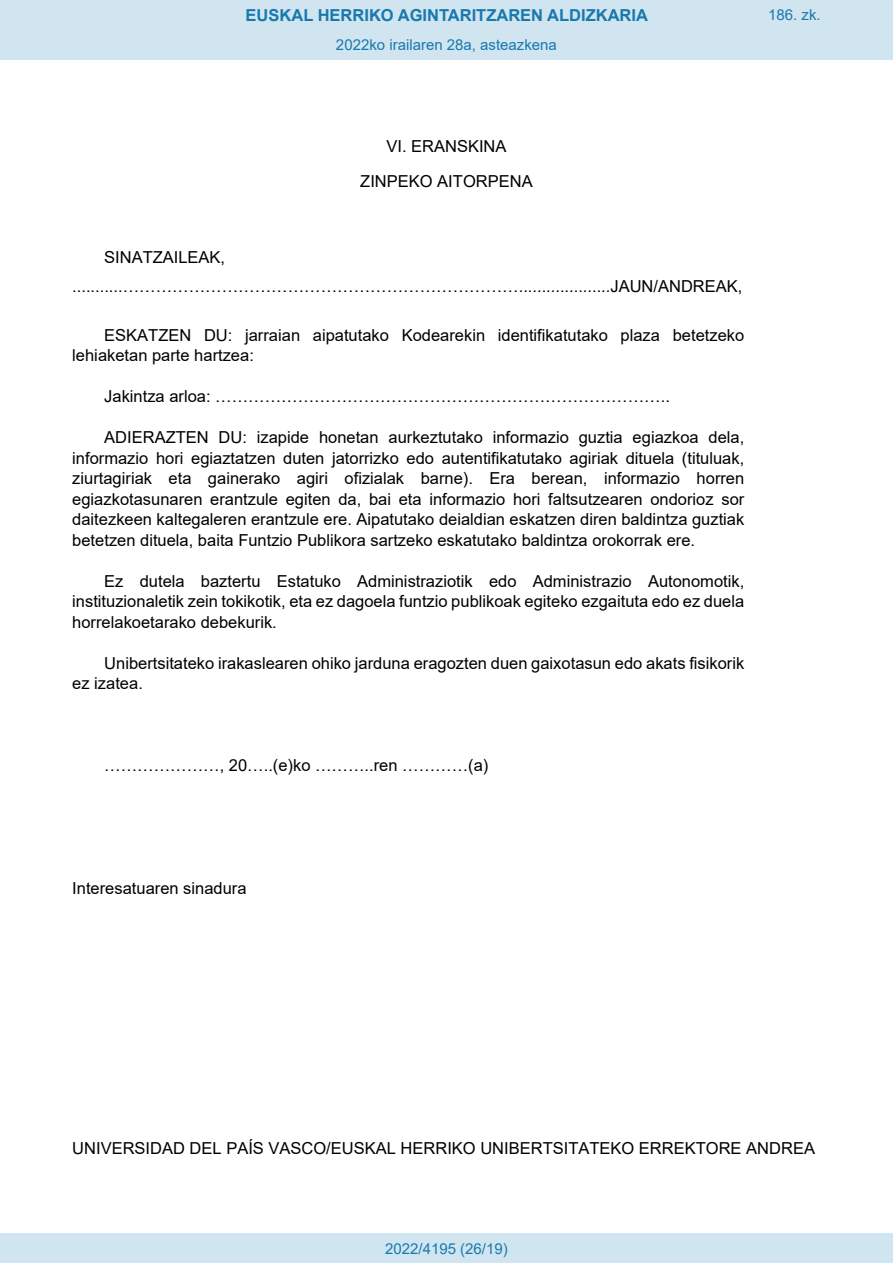
<style>
.page{position:relative;width:893px;height:1263px;background:#fff}
.page>*{position:absolute;margin:0;border:0;box-sizing:border-box;transform-origin:0 0}
.t1{font:16.5px/20.5px "Arial";color:#000}
.t2{font:700 16.5px "Arial";color:#1879ad}
.Paginacion_Centro{font:15px "Arial";color:#1879ad}
</style>
<div class="page">
<div style="left:0;top:0;width:893px;height:60px;background:#d0e5f0"></div>
<div style="left:0;top:1233px;width:893px;height:30px;background:#d0e5f0"></div>
<p class="t2" style="left:246px;top:3px;width:404px">EUSKAL HERRIKO AGINTARITZAREN ALDIZKARIA</p>
<p class="Paginacion_Centro" style="left:768px;top:5px;width:54px">186. zk.</p>
<p class="Paginacion_Centro" style="left:336px;top:35px;width:222px">2022ko irailaren 28a, asteazkena</p>
<p class="t1" style="left:360px;top:128px;width:174px;line-height:35.4px;text-align:center">VI. ERANSKINA<br>ZINPEKO AITORPENA</p>
<p class="t1" style="left:72px;top:243px;width:672px;line-height:28.5px;text-indent:32px">SINATZAILEAK, ...........………………………………………………………………....................JAUN/ANDREAK,</p>
<p class="t1" style="left:72px;top:325px;width:673px;text-indent:32px">ESKATZEN DU: jarraian aipatutako Kodearekin identifikatutako plaza betetzeko lehiaketan parte hartzea:</p>
<p class="t1" style="left:104px;top:386px;width:567px">Jakintza arloa: ………………………………………………………………………..</p>
<p class="t1" style="left:72px;top:427px;width:673px;text-align:justify;text-indent:32px">ADIERAZTEN DU: izapide honetan aurkeztutako informazio guztia egiazkoa dela, informazio hori egiaztatzen duten jatorrizko edo autentifikatutako agiriak dituela (tituluak, ziurtagiriak eta gainerako agiri ofizialak barne). Era berean, informazio horren egiazkotasunaren erantzule egiten da, bai eta informazio hori faltsutzearen ondorioz sor daitezkeen kaltegaleren erantzule ere. Aipatutako deialdian eskatzen diren baldintza guztiak betetzen dituela, baita Funtzio Publikora sartzeko eskatutako baldintza orokorrak ere.</p>
<p class="t1" style="left:72px;top:570px;width:673px;text-align:justify;text-indent:32px">Ez dutela baztertu Estatuko Administraziotik edo Administrazio Autonomotik, instituzionaletik zein tokikotik, eta ez dagoela funtzio publikoak egiteko ezgaituta edo ez duela horrelakoetarako debekurik.</p>
<p class="t1" style="left:72px;top:652px;width:673px;text-indent:32px">Unibertsitateko irakaslearen ohiko jarduna eragozten duen gaixotasun edo akats fisikorik ez izatea.</p>
<p class="t1" style="left:104px;top:755px;width:386px">…………………, 20…..(e)ko ………..ren …………(a)</p>
<p class="t1" style="left:72px;top:877px;width:176px">Interesatuaren sinadura</p>
<p class="t1" style="left:72px;top:1137px;width:744px">UNIVERSIDAD DEL PAÍS VASCO/EUSKAL HERRIKO UNIBERTSITATEKO ERREKTORE ANDREA</p>
<p class="Paginacion_Centro" style="left:385px;top:1238px;width:124px">2022/4195 (26/19)</p>
</div>
